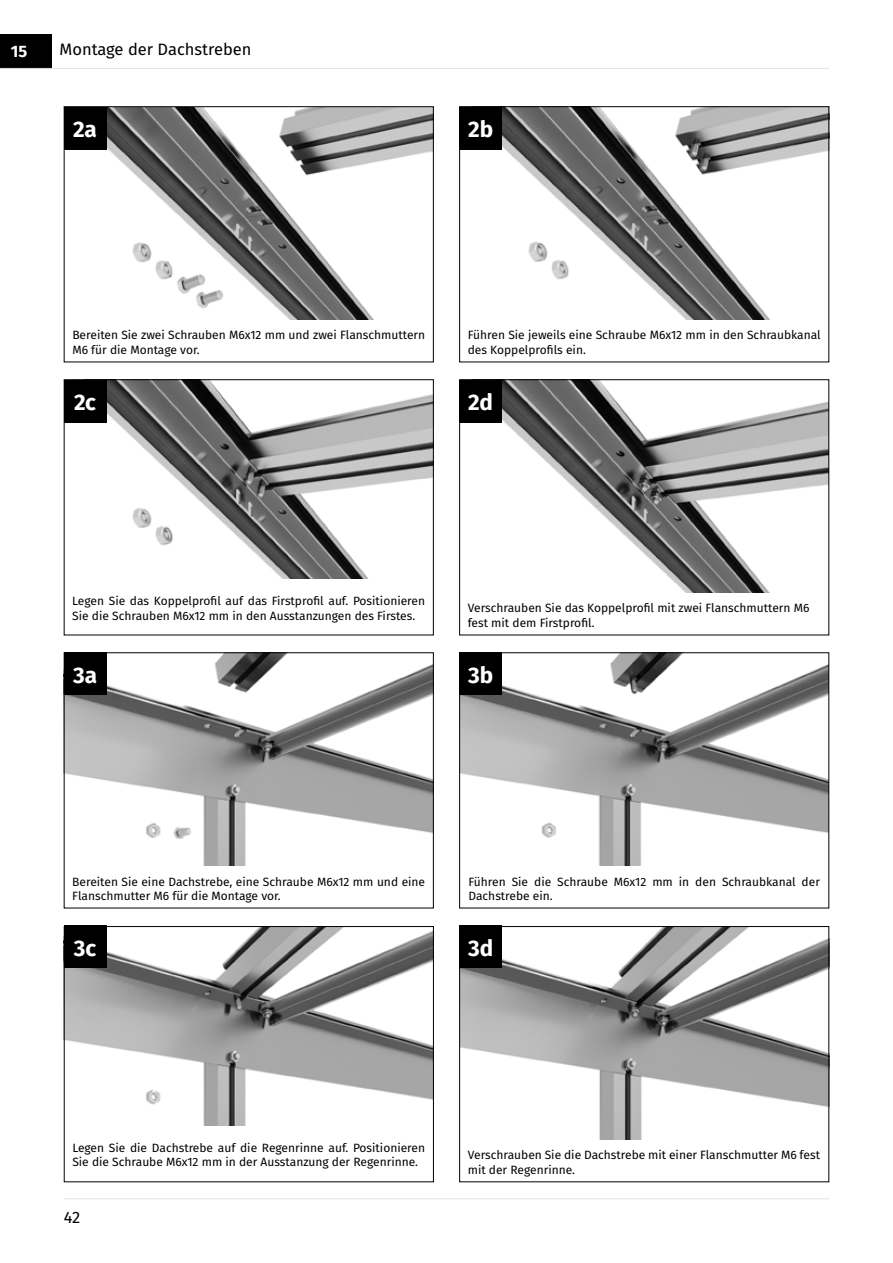
<style>
.page{position:relative;width:893px;height:1263px;background:#fff}
.page>*{position:absolute;margin:0;border:0;box-sizing:border-box;transform-origin:0 0}
.t1{font:700 22.5px "Fira Sans";color:#fff}
.t2{font:16.5px "Fira Sans";color:#000}
.t3{font:700 16.5px "Fira Sans";color:#fff}
.t4{font:12px/14.4px "Fira Sans";color:#000}
</style>
<div class="page">
<hr style="left:64px;top:1198px;width:765px;height:1px;background:#e3e3e3">
<img style="left:66px;top:928px;width:366px;height:197px">
<img style="left:461px;top:654px;width:366px;height:212px">
<img style="left:502px;top:108px;width:325px;height:212px">
<img style="left:106px;top:381px;width:326px;height:197px">
<img style="left:66px;top:654px;width:366px;height:212px">
<img style="left:106px;top:108px;width:326px;height:212px">
<img style="left:502px;top:381px;width:325px;height:212px">
<img style="left:461px;top:928px;width:366px;height:211px">
<div style="left:0;top:34px;width:51px;height:34px;background:#000"></div>
<hr style="left:0;top:68px;width:829px;height:1px;background:#e3e3e3">
<div style="left:459px;top:106px;width:370px;height:256px;border:1px solid #000"></div>
<div style="left:459px;top:379px;width:370px;height:256px;border:1px solid #000"></div>
<div style="left:64px;top:106px;width:370px;height:256px;border:1px solid #000"></div>
<div style="left:64px;top:379px;width:370px;height:256px;border:1px solid #000"></div>
<div style="left:64px;top:652px;width:370px;height:256px;border:1px solid #000"></div>
<div style="left:459px;top:652px;width:370px;height:256px;border:1px solid #000"></div>
<div style="left:64px;top:926px;width:370px;height:256px;border:1px solid #000"></div>
<div style="left:459px;top:926px;width:370px;height:256px;border:1px solid #000"></div>
<div style="left:64px;top:107px;width:42px;height:43px;background:#000"></div>
<div style="left:459px;top:107px;width:43px;height:43px;background:#000"></div>
<div style="left:64px;top:380px;width:42px;height:43px;background:#000"></div>
<div style="left:459px;top:380px;width:43px;height:43px;background:#000"></div>
<div style="left:64px;top:652px;width:42px;height:43px;background:#000"></div>
<div style="left:459px;top:652px;width:43px;height:43px;background:#000"></div>
<div style="left:64px;top:925px;width:42px;height:43px;background:#000"></div>
<div style="left:459px;top:925px;width:43px;height:43px;background:#000"></div>
<h2 class="t3" style="left:11px;top:37px;width:18px">15</h2>
<h2 class="t2" style="left:60px;top:37px;width:194px">Montage der Dachstreben</h2>
<h1 class="t1" style="left:73px;top:110px;width:25px">2a</h1>
<h1 class="t1" style="left:468px;top:110px;width:27px">2b</h1>
<p class="t4" style="left:72px;top:328px;width:354px">Bereiten Sie zwei Schrauben M6x12 mm und zwei Flanschmuttern<br>M6 für die Montage vor.</p>
<p class="t4" style="left:468px;top:328px;width:354px">Führen Sie jeweils eine Schraube M6x12 mm in den Schraubkanal des Koppelprofils ein.</p>
<h1 class="t1" style="left:74px;top:383px;width:23px">2c</h1>
<h1 class="t1" style="left:468px;top:383px;width:26px">2d</h1>
<p class="t4" style="left:72px;top:593px;width:354px">Legen Sie das Koppelprofil auf das Firstprofil auf. Positionieren<br>Sie die Schrauben M6x12 mm in den Ausstanzungen des Firstes.</p>
<p class="t4" style="left:468px;top:601px;width:343px">Verschrauben Sie das Koppelprofil mit zwei Flanschmuttern M6 fest mit dem Firstprofil.</p>
<h1 class="t1" style="left:73px;top:656px;width:26px">3a</h1>
<h1 class="t1" style="left:468px;top:656px;width:27px">3b</h1>
<p class="t4" style="left:72px;top:874px;width:354px">Bereiten Sie eine Dachstrebe, eine Schraube M6x12 mm und eine<br>Flanschmutter M6 für die Montage vor.</p>
<p class="t4" style="left:468px;top:874px;width:353px">Führen Sie die Schraube M6x12 mm in den Schraubkanal der<br>Dachstrebe ein.</p>
<h1 class="t1" style="left:74px;top:929px;width:24px">3c</h1>
<h1 class="t1" style="left:468px;top:929px;width:27px">3d</h1>
<p class="t4" style="left:72px;top:1140px;width:354px">Legen Sie die Dachstrebe auf die Regenrinne auf. Positionieren<br>Sie die Schraube M6x12 mm in der Ausstanzung der Regenrinne.</p>
<h2 class="t2" style="left:64px;top:1205px;width:18px">42</h2>
<p class="t4" style="left:468px;top:1147px;width:354px">Verschrauben Sie die Dachstrebe mit einer Flanschmutter M6 fest mit der Regenrinne.</p>
</div>
